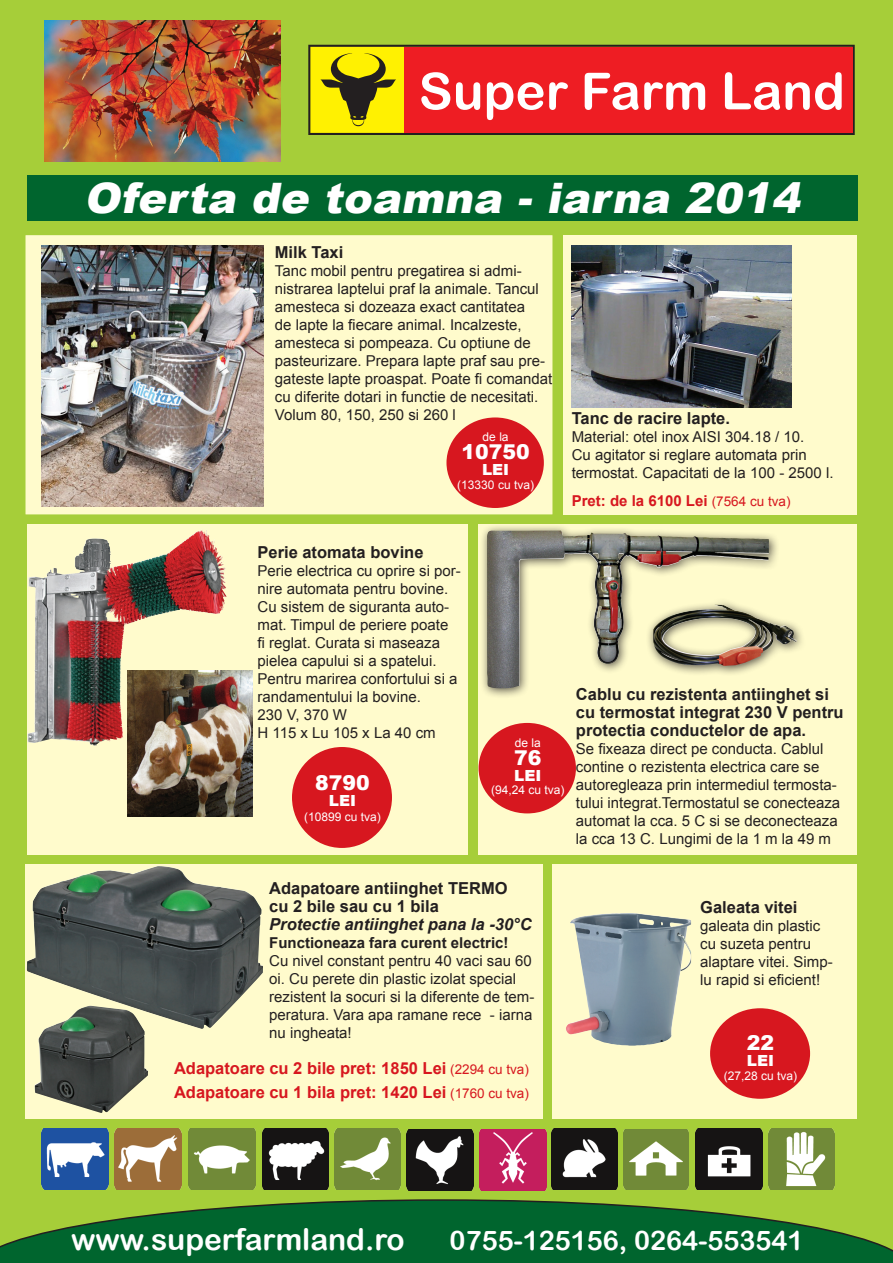
<style>
.page{position:relative;width:893px;height:1263px;background:#a6ce39}
.page>*{position:absolute;margin:0;border:0;box-sizing:border-box;transform-origin:0 0}
.t1{font:51px "Arial Rounded MT Bold";color:#fff}
.t2{font:italic 900 42px "Arial";color:#fff}
.t3{font:30px "Arial Rounded MT Bold";color:#fff}
.t4{font:27px "Arial Rounded MT Bold";color:#fff}
.t5{font:900 20.4px "Arial";color:#fff}
.t6{font:700 16.5px/18px "Arial";color:#231f20}
.t7{font:700 16.5px/24px "Arial";color:#d7171f}
.t8{font:italic 700 16.5px "Arial";color:#231f20}
.t9{font:900 15.3px "Arial";color:#fff}
.t10{font:15px/18px "Arial";color:#231f20}
.t11{font:700 15px "Arial";color:#231f20}
.t12{font:700 15px "Arial";color:#d7171f}
.t13{font:12px "Arial";color:#fff}
.s1{font-weight:400;font-size:13.5px}
</style>
<div class="page">
<svg style="left:308px;top:45px;width:547px;height:90px;background:#948b10"></svg>
<div style="left:404px;top:47px;width:449px;height:86px;background:#ee1d23"></div>
<svg style="left:320px;top:53px;width:76px;height:73px;background:#b7ad0a"></svg>
<svg style="left:0;top:1199px;width:893px;height:64px"></svg>
<div style="left:27px;top:176px;width:830px;height:45px;background:#00652e"></div>
<div style="left:26px;top:864px;width:516px;height:254px;background:#fffbcc"></div>
<img style="left:27px;top:866px;width:236px;height:163px">
<img style="left:35px;top:1006px;width:113px;height:107px">
<div style="left:552px;top:864px;width:305px;height:254px;background:#fffbcc"></div>
<img style="left:565px;top:913px;width:126px;height:133px">
<div style="left:26px;top:235px;width:526px;height:279px;background:#fffbcc"></div>
<img style="left:41px;top:245px;width:223px;height:261px">
<img style="left:42px;top:1128px;width:66px;height:61px">
<img style="left:115px;top:1128px;width:66px;height:62px">
<img style="left:189px;top:1128px;width:66px;height:61px">
<img style="left:262px;top:1128px;width:67px;height:62px">
<img style="left:334px;top:1128px;width:67px;height:62px">
<img style="left:406px;top:1129px;width:67px;height:61px">
<img style="left:480px;top:1129px;width:66px;height:61px">
<img style="left:551px;top:1128px;width:67px;height:62px">
<img style="left:768px;top:1128px;width:67px;height:62px">
<img style="left:696px;top:1128px;width:66px;height:62px">
<img style="left:623px;top:1129px;width:65px;height:60px">
<div style="left:479px;top:524px;width:378px;height:330px;background:#fffbcc"></div>
<div style="left:480px;top:523px;width:299px;height:176px;background:#231f20;opacity:.75"></div>
<img style="left:487px;top:530px;width:235px;height:158px">
<div style="left:646px;top:597px;width:160px;height:79px;background:#231f20;opacity:.75"></div>
<img style="left:653px;top:605px;width:144px;height:61px">
<img style="left:44px;top:21px;width:236px;height:140px">
<div style="left:479px;top:723px;width:97px;height:90px;background:#d7171f;border-radius:50%"></div>
<div style="left:710px;top:1008px;width:100px;height:91px;background:#d7171f;border-radius:50%"></div>
<svg style="left:28px;top:524px;width:440px;height:330px;background:#e8dcb6"></svg>
<div style="left:292px;top:747px;width:100px;height:101px;background:#d7171f;border-radius:50%"></div>
<img style="left:172px;top:530px;width:30px;height:20px">
<img style="left:127px;top:671px;width:126px;height:145px">
<div style="left:446px;top:417px;width:98px;height:91px;background:#d7171f;border-radius:50%"></div>
<div style="left:563px;top:235px;width:294px;height:279px;background:#fffbcc"></div>
<img style="left:572px;top:245px;width:219px;height:162px">
<h1 class="t1" style="left:419px;top:61px;width:428px">Super Farm Land</h1>
<h2 class="t2" style="left:84px;top:168px;width:727px">Oferta de toamna - iarna 2014</h2>
<p class="t6" style="left:275px;top:244px;width:70px">Milk Taxi</p>
<p class="t10" style="left:275px;top:262px;width:279px">Tanc mobil pentru pregatirea si admi&shy;nistrarea laptelui praf la animale. Tancul amesteca si dozeaza exact cantitatea<br>de lapte la fiecare animal. Incalzeste, amesteca si pompeaza. Cu optiune de pasteurizare. Prepara lapte praf sau pre&shy;gateste lapte proaspat. Poate fi comandat cu diferite dotari in functie de necesitati.<br>Volum 80, 150, 250 si 260 l</p>
<p class="t13" style="left:483px;top:429px;width:28px">de la</p>
<h3 class="t5" style="left:462px;top:437px;width:70px">10750</h3>
<p class="t9" style="left:482px;top:459px;width:29px">LEI</p>
<p class="t13" style="left:457px;top:477px;width:78px">(13330 cu tva)</p>
<p class="t6" style="left:572px;top:410px;width:160px">Tanc de racire lapte.</p>
<p class="t10" style="left:572px;top:428px;width:263px">Material: otel inox AISI 304.18 / 10.<br>Cu agitator si reglare automata prin termostat. Capacitati de la 100 - 2500 l.</p>
<p class="t12" style="left:572px;top:491px;width:220px">Pret: de la 6100 Lei <span class="s1">(7564 cu tva)</span></p>
<p class="t6" style="left:258px;top:543px;width:167px">Perie atomata bovine</p>
<p class="t10" style="left:258px;top:561px;width:205px">Perie electrica cu oprire si por&shy;nire automata pentru bovine.<br>Cu sistem de siguranta auto&shy;mat. Timpul de periere poate<br>fi reglat. Curata si maseaza pielea capului si a spatelui.<br>Pentru marirea confortului si a randamentului la bovine.<br>230 V, 370 W<br>H 115 x Lu 105 x La 40 cm</p>
<h3 class="t5" style="left:315px;top:767px;width:56px">8790</h3>
<p class="t9" style="left:329px;top:789px;width:29px">LEI</p>
<p class="t13" style="left:304px;top:809px;width:78px">(10899 cu tva)</p>
<p class="t13" style="left:515px;top:734px;width:28px">de la</p>
<h3 class="t5" style="left:514px;top:742px;width:29px">76</h3>
<p class="t9" style="left:514px;top:764px;width:29px">LEI</p>
<p class="t13" style="left:491px;top:782px;width:75px">(94,24 cu tva)</p>
<p class="t6" style="left:576px;top:686px;width:269px">Cablu cu rezistenta antiinghet si cu termostat integrat 230 V pentru protectia conductelor de apa.</p>
<p class="t10" style="left:576px;top:740px;width:266px">Se fixeaza direct pe conducta. Cablul contine o rezistenta electrica care se autoregleaza prin intermediul termosta&shy;tului integrat.Termostatul se conecteaza automat la cca. 5 C si se deconecteaza la cca 13 C. Lungimi de la 1 m la 49 m</p>
<p class="t6" style="left:269px;top:879px;width:240px">Adapatoare antiinghet TERMO cu 2 bile sau cu 1 bila</p>
<p class="t8" style="left:269px;top:913px;width:264px">Protectie antiinghet pana la -30°C</p>
<p class="t11" style="left:269px;top:932px;width:241px">Functioneaza fara curent electric!</p>
<p class="t10" style="left:269px;top:952px;width:267px">Cu nivel constant pentru 40 vaci sau 60 oi. Cu perete din plastic izolat special rezistent la socuri si la diferente de tem&shy;peratura. Vara apa ramane rece - iarna nu ingheata!</p>
<p class="t7" style="left:174px;top:1057px;width:356px">Adapatoare cu 2 bile pret: 1850 Lei <span class="s1">(2294 cu tva)<br></span>Adapatoare cu 1 bila pret: 1420 Lei <span class="s1">(1760 cu tva)</span></p>
<p class="t6" style="left:700px;top:899px;width:99px">Galeata vitei</p>
<p class="t10" style="left:700px;top:917px;width:134px">galeata din plastic cu suzeta pentru alaptare vitei. Simp&shy;lu rapid si eficient!</p>
<h3 class="t5" style="left:747px;top:1028px;width:29px">22</h3>
<p class="t9" style="left:747px;top:1049px;width:29px">LEI</p>
<p class="t13" style="left:724px;top:1067px;width:75px">(27,28 cu tva)</p>
<h3 class="t3" style="left:71px;top:1221px;width:335px">www.superfarmland.ro</h3>
<h3 class="t4" style="left:450px;top:1224px;width:355px">0755-125156, 0264-553541</h3>
</div>
